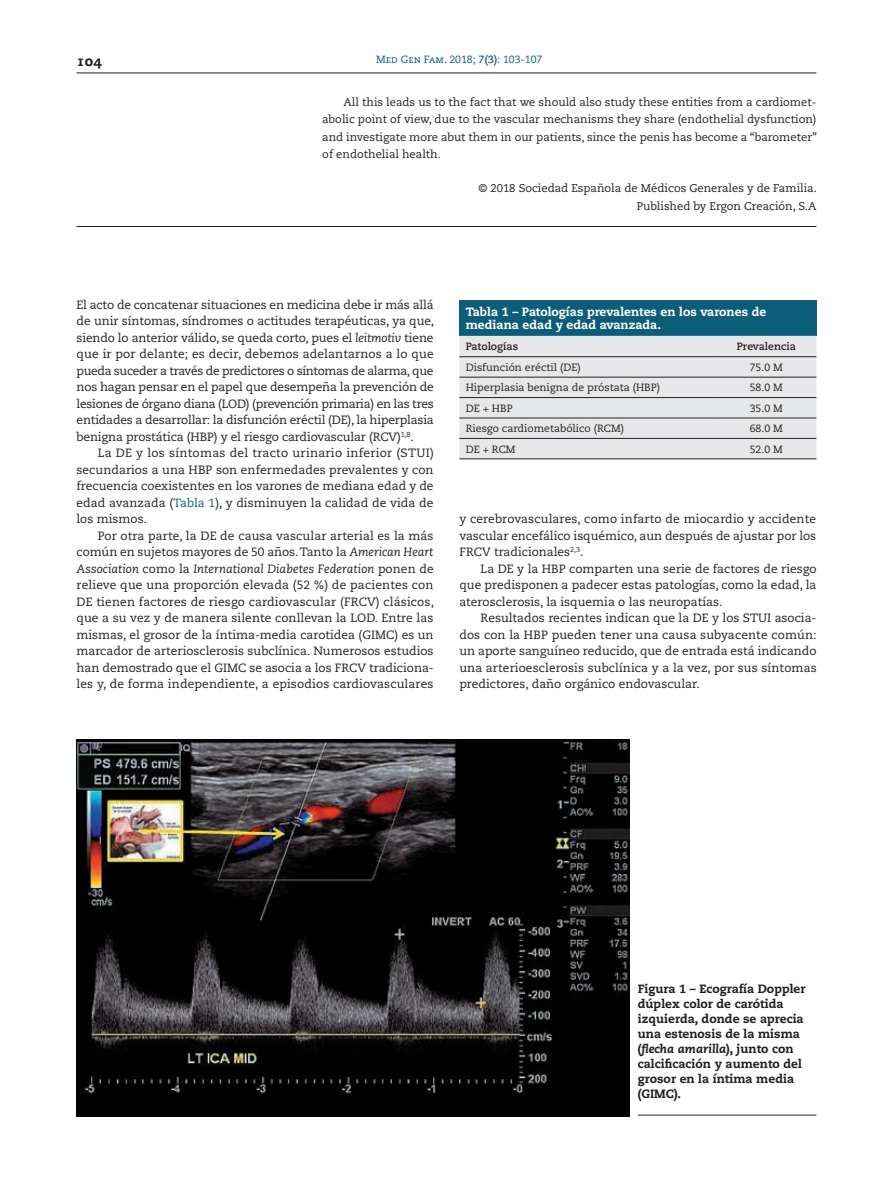
<style>
.page{position:relative;width:893px;height:1191px;background:#fff}
.page>*{position:absolute;margin:0;border:0;box-sizing:border-box;transform-origin:0 0}
.t1{font:14.25px "Caecilia Heavy SC";color:#231f20}
.t2{font:12px/16.5px "Caecilia";color:#231f20;text-align:justify}
.t3{font:800 12px/15px "Caecilia";color:#231f20}
.t4{font:800 12px/13.5px "Caecilia";color:#fff}
.t5{font:11.25px/17.2px "Caecilia";color:#231f20;text-align:justify}
.t6{font:10.5px "Caecilia";color:#231f20}
.t7{font:10.5px "Caecilia";color:#0c5d79}
.t8{font:700 10.5px "Caecilia";color:#231f20}
.s1{font-family:"Caecilia Roman SC"}
.s2{font-weight:700}
.s3{font-style:italic}
.s4{color:#0c5d79}
</style>
<div class="page">
<hr style="left:77px;top:73px;width:739px;height:1px;background:#231f20">
<hr style="left:77px;top:226px;width:739px;height:1px;background:#231f20">
<hr style="left:638px;top:1114px;width:178px;height:1px;background:#231f20">
<img style="left:77px;top:739px;width:552px;height:377px">
<div style="left:459px;top:300px;width:357px;height:36px;background:#0c5d79"></div>
<div style="left:459px;top:336px;width:357px;height:122px;background:#e6e7e9"></div>
<hr style="left:459px;top:377px;width:257px;height:1px;background:#231f20">
<hr style="left:716px;top:377px;width:100px;height:1px;background:#231f20">
<hr style="left:459px;top:397px;width:257px;height:1px;background:#231f20">
<hr style="left:716px;top:397px;width:100px;height:1px;background:#231f20">
<hr style="left:459px;top:418px;width:257px;height:1px;background:#231f20">
<hr style="left:716px;top:418px;width:100px;height:1px;background:#231f20">
<hr style="left:459px;top:438px;width:257px;height:1px;background:#231f20">
<hr style="left:716px;top:438px;width:100px;height:1px;background:#231f20">
<hr style="left:459px;top:458px;width:257px;height:1px;background:#231f20">
<hr style="left:716px;top:458px;width:100px;height:1px;background:#231f20">
<hr style="left:459px;top:356px;width:257px;height:1px;background:#231f20">
<hr style="left:716px;top:356px;width:100px;height:1px;background:#231f20">
<p class="t1" style="left:77px;top:52px;width:27px">104</p>
<p class="t7" style="left:376px;top:53px;width:168px"><span class="s1">Med Gen Fam.</span> 2018; <span class="s2">7(3)</span>: 103-107</p>
<p class="t5" style="left:322px;top:94px;width:496px;text-indent:21px">All this leads us to the fact that we should also study these entities from a cardiomet&shy;abolic point of view, due to the vascular mechanisms they share (endothelial dysfunction) and investigate more abut them in our patients, since the penis has become a “barometer” of endothelial health.</p>
<p class="t5" style="left:478px;top:180px;width:340px;text-align:right">© 2018 Sociedad Española de Médicos Generales y de Familia.<br>Published by Ergon Creación, S.A</p>
<p class="t2" style="left:77px;top:296px;width:359px">El acto de concatenar situaciones en medicina debe ir más allá de unir síntomas, síndromes o actitudes terapéuticas, ya que, siendo lo anterior válido, se queda corto, pues el <span class="s3">leitmotiv</span> tiene que ir por delante; es decir, debemos adelantarnos a lo que pueda suceder a través de predictores o síntomas de alarma, que nos hagan pensar en el papel que desempeña la prevención de lesiones de órgano diana (LOD) (prevención primaria) en las tres entidades a desarrollar: la disfunción eréctil (DE), la hiperplasia benigna prostática (HBP) y el riesgo cardiovascular (RCV)<sup>1,8</sup>.</p>
<p class="t2" style="left:77px;top:445px;width:359px;text-indent:21px">La DE y los síntomas del tracto urinario inferior (STUI) secundarios a una HBP son enfermedades prevalentes y con frecuencia coexistentes en los varones de mediana edad y de edad avanzada (<span class="s4">Tabla 1</span>), y disminuyen la calidad de vida de los mismos.</p>
<p class="t2" style="left:77px;top:527px;width:359px;text-indent:21px">Por otra parte, la DE de causa vascular arterial es la más común en sujetos mayores de 50 años. Tanto la <span class="s3">American Heart Association</span> como la <span class="s3">International Diabetes Federation</span> ponen de relieve que una proporción elevada (52 %) de pacientes con DE tienen factores de riesgo cardiovascular (FRCV) clásicos, que a su vez y de manera silente conllevan la LOD. Entre las mismas, el grosor de la íntima-media carotidea (GIMC) es un marcador de arteriosclerosis subclínica. Numerosos estudios han demostrado que el GIMC se asocia a los FRCV tradiciona&shy;les y, de forma independiente, a episodios cardiovasculares</p>
<p class="t4" style="left:466px;top:305px;width:302px">Tabla 1 – Patologías prevalentes en los varones de mediana edad y edad avanzada.</p>
<p class="t8" style="left:466px;top:340px;width:54px">Patologías</p>
<p class="t8" style="left:737px;top:340px;width:61px">Prevalencia</p>
<p class="t6" style="left:466px;top:361px;width:116px">Disfunción eréctil (DE)</p>
<p class="t6" style="left:750px;top:361px;width:35px">75.0 M</p>
<p class="t6" style="left:466px;top:381px;width:196px">Hiperplasia benigna de próstata (HBP)</p>
<p class="t6" style="left:750px;top:381px;width:35px">58.0 M</p>
<p class="t6" style="left:466px;top:402px;width:48px">DE + HBP</p>
<p class="t6" style="left:750px;top:402px;width:35px">35.0 M</p>
<p class="t6" style="left:466px;top:422px;width:160px">Riesgo cardiometabólico (RCM)</p>
<p class="t6" style="left:750px;top:422px;width:35px">68.0 M</p>
<p class="t6" style="left:466px;top:443px;width:51px">DE + RCM</p>
<p class="t6" style="left:750px;top:443px;width:35px">52.0 M</p>
<p class="t2" style="left:459px;top:511px;width:358px">y cerebrovasculares, como infarto de miocardio y accidente vascular encefálico isquémico, aun después de ajustar por los FRCV tradicionales<sup>2,3</sup>.</p>
<p class="t2" style="left:459px;top:560px;width:359px;text-indent:21px">La DE y la HBP comparten una serie de factores de riesgo que predisponen a padecer estas patologías, como la edad, la aterosclerosis, la isquemia o las neuropatías.</p>
<p class="t2" style="left:459px;top:610px;width:359px;text-indent:21px">Resultados recientes indican que la DE y los STUI asocia&shy;dos con la HBP pueden tener una causa subyacente común: un aporte sanguíneo reducido, que de entrada está indicando una arterioesclerosis subclínica y a la vez, por sus síntomas predictores, daño orgánico endovascular.</p>
<p class="t3" style="left:638px;top:981px;width:169px">Figura 1 – Ecografía Doppler dúplex color de carótida izquierda, donde se aprecia una estenosis de la misma (<span class="s3">flecha amarilla</span>), junto con calcificación y aumento del grosor en la íntima media (GIMC).</p>
</div>
